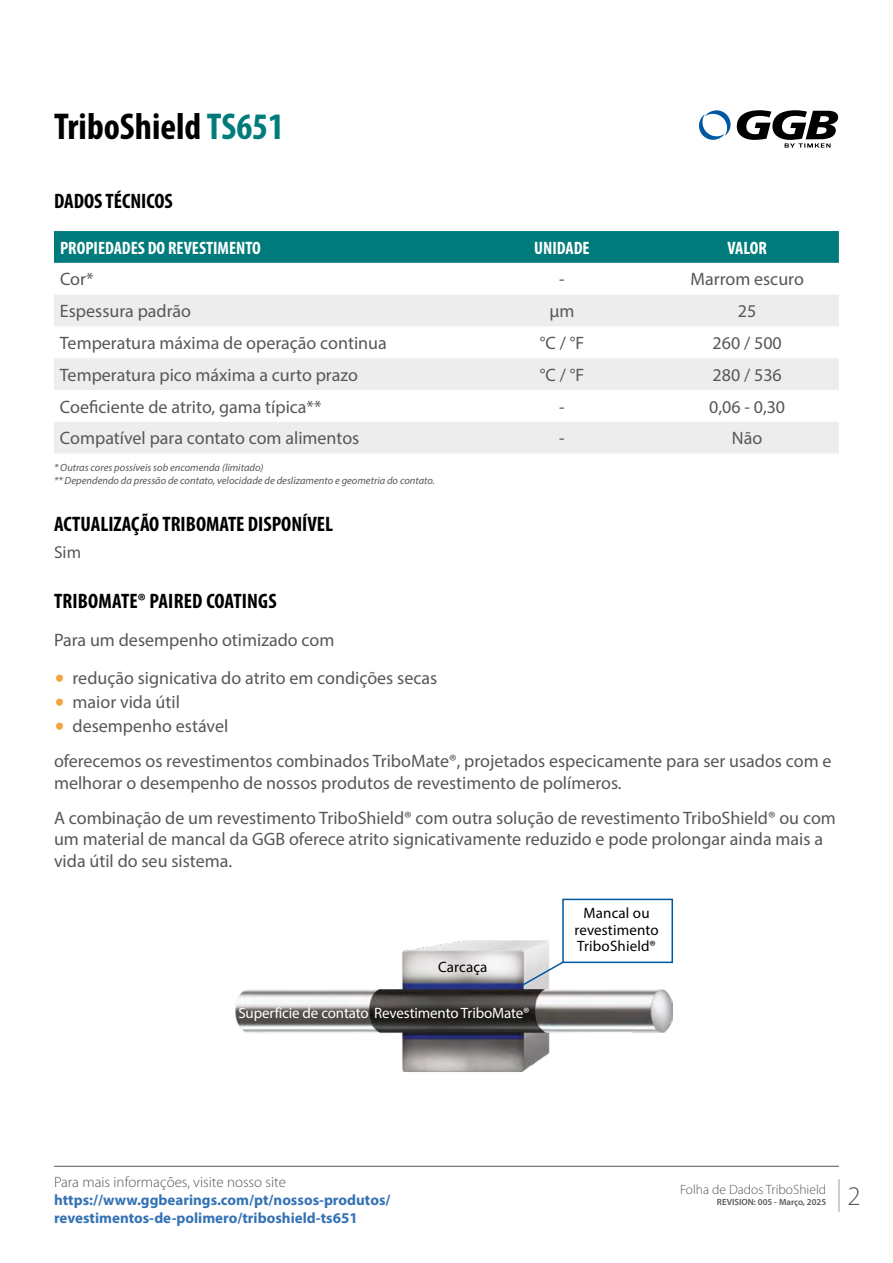
<style>
.page{position:relative;width:893px;height:1263px;background:#fff}
.page>*{position:absolute;margin:0;border:0;box-sizing:border-box;transform-origin:0 0}
.t1{font:700 condensed 37.5px "Myriad Pro";color:#000}
.t2{font:300 27px "Myriad Pro";color:#575756}
.t3{font:700 condensed 21px "Myriad Pro";color:#000}
.t4{font:18px/35.1px "Myriad Pro";color:#575756}
.t5{font:700 condensed 18px "Myriad Pro";color:#fff}
.t6{font:17.25px "Myriad Pro";color:#575756}
.t7{font:700 15px/18px "Myriad Pro";color:#3472b5}
.t8{font:15px "Myriad Pro";letter-spacing:-.01em;color:#fff}
.t9{font:15px/16.5px "Myriad Pro";letter-spacing:.01em;color:#000;text-align:center}
.t10{font:300 15px "Myriad Pro";color:#575756}
.t11{font:300 13.5px "Myriad Pro";color:#575756}
.t12{font:italic 10.5px/12.6px "Myriad Pro";color:#575756}
.t13{font:600 9px "Myriad Pro";color:#575756}
.s1{color:#007b7b}
.s2{color:#f6a240}
</style>
<div class="page">
<svg style="left:699px;top:110px;width:139px;height:38px"></svg>
<div style="left:54px;top:231px;width:785px;height:32px;background:#007b7b"></div>
<svg style="left:54px;top:295px;width:785px;height:158px;fill:#ededed"></svg>
<hr style="left:54px;top:1166px;width:785px;height:1px;background:#575756">
<hr style="left:839px;top:1179px;width:1px;height:33px;background:#9d9d9c">
<img style="left:235px;top:940px;width:438px;height:132px">
<div style="left:562px;top:899px;width:111px;height:64px;border:2px solid #0058a2"></div>
<svg style="left:520px;top:960px;width:45px;height:27px"></svg>
<h1 class="t1" style="left:54px;top:103px;width:232px">TriboShield <span class="s1">TS651</span></h1>
<p class="t3" style="left:54px;top:188px;width:120px">DADOS TÉCNICOS</p>
<p class="t5" style="left:60px;top:236px;width:202px">PROPIEDADES DO REVESTIMENTO</p>
<p class="t5" style="left:534px;top:236px;width:57px">UNIDADE</p>
<p class="t5" style="left:727px;top:236px;width:41px">VALOR</p>
<p class="t4" style="left:60px;top:262px;width:35px">Cor*</p>
<p class="t4" style="left:559px;top:262px;width:7px">-</p>
<p class="t4" style="left:690px;top:262px;width:115px">Marrom escuro</p>
<p class="t4" style="left:60px;top:293px;width:133px">Espessura padrão</p>
<p class="t4" style="left:549px;top:293px;width:26px">µm</p>
<p class="t4" style="left:738px;top:293px;width:20px">25</p>
<p class="t4" style="left:60px;top:325px;width:328px">Temperatura máxima de operação continua</p>
<p class="t4" style="left:540px;top:325px;width:46px">°C / °F</p>
<p class="t4" style="left:713px;top:325px;width:71px">260 / 500</p>
<p class="t4" style="left:60px;top:357px;width:299px">Temperatura pico máxima a curto prazo</p>
<p class="t4" style="left:540px;top:357px;width:46px">°C / °F</p>
<p class="t4" style="left:713px;top:357px;width:71px">280 / 536</p>
<p class="t4" style="left:60px;top:389px;width:263px">Coeficiente de atrito, gama típica**</p>
<p class="t4" style="left:559px;top:389px;width:7px">-</p>
<p class="t4" style="left:709px;top:389px;width:78px">0,06 - 0,30</p>
<p class="t4" style="left:60px;top:420px;width:301px">Compatível para contato com alimentos</p>
<p class="t4" style="left:559px;top:420px;width:7px">-</p>
<p class="t4" style="left:732px;top:420px;width:32px">Não</p>
<p class="t12" style="left:54px;top:461px;width:382px">* Outras cores possíveis sob encomenda (limitado)<br>** Dependendo da pressão de contato, velocidade de deslizamento e geometria do contato.</p>
<p class="t3" style="left:54px;top:511px;width:281px">ACTUALIZAÇÃO TRIBOMATE DISPONÍVEL</p>
<p class="t6" style="left:54px;top:542px;width:28px">Sim</p>
<p class="t3" style="left:54px;top:588px;width:224px">TRIBOMATE® PAIRED COATINGS</p>
<p class="t4" style="left:54px;top:622px;width:282px">Para um desempenho otimizado com</p>
<p class="t4" style="left:54px;top:660px;width:385px"><span class="s2">•</span> redução signicativa do atrito em condições secas</p>
<p class="t4" style="left:54px;top:684px;width:127px"><span class="s2">•</span> maior vida útil</p>
<p class="t4" style="left:54px;top:708px;width:779px"><span class="s2">•</span> desempenho estável<br>oferecemos os revestimentos combinados TriboMate®, projetados especicamente para ser usados com e</p>
<p class="t4" style="left:54px;top:765px;width:783px">melhorar o desempenho de nossos produtos de revestimento de polímeros.<br>A combinação de um revestimento TriboShield® com outra solução de revestimento TriboShield® ou com</p>
<p class="t4" style="left:54px;top:828px;width:770px;line-height:21.6px">um material de mancal da GGB oferece atrito signicativamente reduzido e pode prolongar ainda mais a vida útil do seu sistema.</p>
<p class="t9" style="left:438px;top:958px;width:51px">Carcaça</p>
<p class="t8" style="left:238px;top:1003px;width:293px">Superfície de contato Revestimento TriboMate®</p>
<p class="t9" style="left:574px;top:905px;width:86px">Mancal ou revestimento<br>TriboShield®</p>
<p class="t10" style="left:54px;top:1172px;width:234px">Para mais informações, visite nosso site</p>
<p class="t7" style="left:54px;top:1190px;width:338px">https://www.ggbearings.com/pt/nossos-produtos/ revestimentos-de-polimero/triboshield-ts651</p>
<p class="t11" style="left:680px;top:1182px;width:148px">Folha de Dados TriboShield</p>
<p class="t13" style="left:717px;top:1196px;width:111px">REVISION: 005 - Março, 2025</p>
<h2 class="t2" style="left:847px;top:1179px;width:15px">2</h2>
</div>
